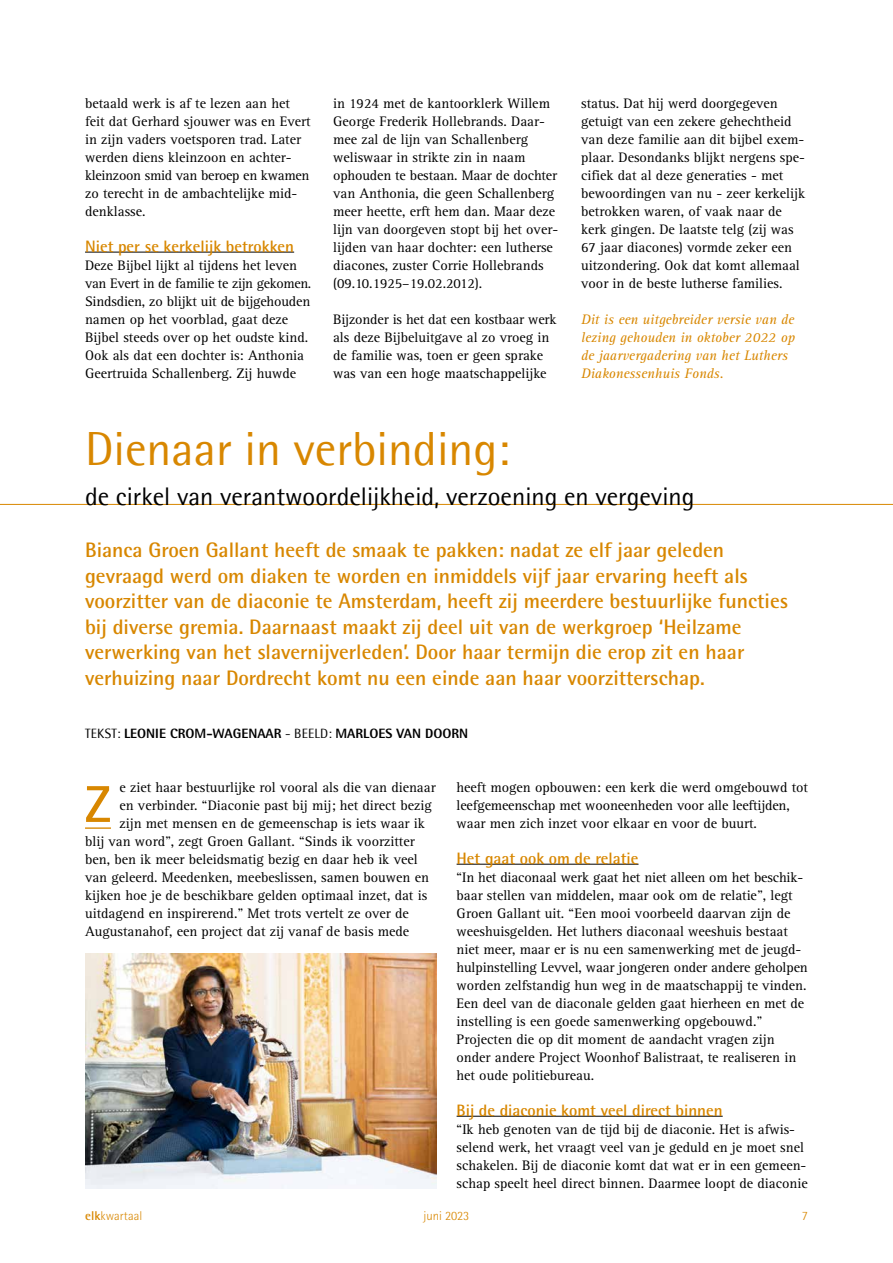
<style>
.page{position:relative;width:893px;height:1263px;background:#fff}
.page>*{position:absolute;margin:0;border:0;box-sizing:border-box;transform-origin:0 0}
.t1{font:700 51.9px "Rotis Sans Serif Std";color:#d88700}
.t2{font:48px "AT Rotis Semi Sans";color:#d88700}
.t3{font:25.5px "AT Rotis Semi Sans";color:#000}
.t4{font:700 21px/25.5px "Rotis Semi Sans Std";color:#d88700}
.t5{font:700 16.5px "Rotis Semi Sans Std";color:#d88700}
.t6{font:14.25px/18px "Rotis Serif Std";color:#000}
.t7{font:italic 14.25px/18px "Rotis Serif Std";color:#d88700}
.t8{font:800 13.5px "Rotis Semi Sans Std";color:#000}
.t9{font:300 12.75px "Rotis Semi Sans Std";color:#d88700}
.s1{font-family:"AT Rotis Semi Sans";font-weight:400}
.s2{font-weight:700}
</style>
<div class="page">
<hr style="left:457px;top:864px;width:181px;height:1px;background:#000">
<hr style="left:457px;top:1116px;width:266px;height:1px;background:#000">
<hr style="left:85px;top:827px;width:26px;height:2px;background:#d88700">
<hr style="left:0;top:504px;width:893px;height:1px;background:#d88700">
<img style="left:85px;top:954px;width:351px;height:234px">
<hr style="left:85px;top:252px;width:209px;height:1px;background:#000">
<p class="t6" style="left:85px;top:95px;width:227px">betaald werk is af te lezen aan het feit dat Gerhard sjouwer was en Evert in zijn vaders voetsporen trad. Later werden diens kleinzoon en achter&shy;kleinzoon smid van beroep en kwamen zo terecht in de ambachtelijke mid&shy;denklasse.</p>
<p class="t5" style="left:85px;top:236px;width:211px">Niet per se kerkelijk betrokken</p>
<p class="t6" style="left:85px;top:257px;width:228px">Deze Bijbel lijkt al tijdens het leven van Evert in de familie te zijn gekomen.<br>Sindsdien, zo blijkt uit de bijgehouden namen op het voorblad, gaat deze Bijbel steeds over op het oudste kind.<br>Ook als dat een dochter is: Anthonia Geertruida Schallenberg. Zij huwde</p>
<p class="t6" style="left:333px;top:95px;width:227px">in 1924 met de kantoorklerk Willem George Frederik Hollebrands. Daar&shy;mee zal de lijn van Schallenberg weliswaar in strikte zin in naam ophouden te bestaan. Maar de dochter van Anthonia, die geen Schallenberg meer heette, erft hem dan. Maar deze lijn van doorgeven stopt bij het over&shy;lijden van haar dochter: een lutherse diacones, zuster Corrie Hollebrands (09.10.1925–19.02.2012).</p>
<p class="t6" style="left:333px;top:311px;width:225px">Bijzonder is het dat een kostbaar werk als deze Bijbeluitgave al zo vroeg in de familie was, toen er geen sprake was van een hoge maatschappelijke</p>
<p class="t6" style="left:581px;top:95px;width:226px">status. Dat hij werd doorgegeven getuigt van een zekere gehechtheid van deze familie aan dit bijbel exem&shy;plaar. Desondanks blijkt nergens spe&shy;cifiek dat al deze generaties - met bewoordingen van nu - zeer kerkelijk betrokken waren, of vaak naar de kerk gingen. De laatste telg (zij was 67 jaar diacones) vormde zeker een uitzondering. Ook dat komt allemaal voor in de beste lutherse families.</p>
<p class="t7" style="left:581px;top:311px;width:216px">Dit is een uitgebreider versie van de lezing gehouden in oktober 2022 op de jaarvergadering van het Luthers<br>Diakonessenhuis Fonds.</p>
<h2 class="t2" style="left:85px;top:421px;width:426px">Dienaar in verbinding:</h2>
<h3 class="t3" style="left:85px;top:481px;width:611px">de cirkel van verantwoordelijkheid, verzoening en vergeving</h3>
<p class="t4" style="left:85px;top:537px;width:705px">Bianca Groen Gallant heeft de smaak te pakken: nadat ze elf jaar geleden gevraagd werd om diaken te worden en inmiddels vijf jaar ervaring heeft als voorzitter van de diaconie te Amsterdam, heeft zij meerdere bestuurlijke functies bij diverse gremia. Daarnaast maakt zij deel uit van de werkgroep ‘Heilzame verwerking van het slavernijverleden’. Door haar termijn die erop zit en haar verhuizing naar Dordrecht komt nu een einde aan haar voorzitterschap.</p>
<p class="t8" style="left:85px;top:725px;width:385px"><span class="s1">TEKST:</span> LEONIE CROM-WAGENAAR <span class="s1">- BEELD:</span> MARLOES VAN DOORN</p>
<p class="t6" style="left:119px;top:779px;width:318px">e ziet haar bestuurlijke rol vooral als die van dienaar</p>
<p class="t6" style="left:119px;top:797px;width:314px">en verbinder. “Diaconie past bij mij; het direct bezig</p>
<p class="t6" style="left:119px;top:815px;width:307px">zijn met mensen en de gemeenschap is iets waar ik</p>
<p class="t6" style="left:85px;top:833px;width:331px">blij van word”, zegt Groen Gallant. “Sinds ik voorzitter</p>
<p class="t6" style="left:85px;top:851px;width:334px">ben, ben ik meer beleidsmatig bezig en daar heb ik veel</p>
<p class="t6" style="left:85px;top:869px;width:345px">van geleerd. Meedenken, meebeslissen, samen bouwen en</p>
<p class="t6" style="left:85px;top:887px;width:344px">kijken hoe je de beschikbare gelden optimaal inzet, dat is</p>
<p class="t6" style="left:85px;top:905px;width:325px">uitdagend en inspirerend.” Met trots vertelt ze over de</p>
<p class="t6" style="left:85px;top:923px;width:326px">Augustanahof, een project dat zij vanaf de basis mede</p>
<h1 class="t1" style="left:85px;top:771px;width:27px">Z</h1>
<p class="t6" style="left:457px;top:779px;width:353px">heeft mogen opbouwen: een kerk die werd omgebouwd tot leefgemeenschap met wooneenheden voor alle leeftijden, waar men zich inzet voor elkaar en voor de buurt.</p>
<p class="t5" style="left:457px;top:848px;width:183px">Het gaat ook om de relatie</p>
<p class="t6" style="left:457px;top:869px;width:353px">“In het diaconaal werk gaat het niet alleen om het beschik&shy;baar stellen van middelen, maar ook om de relatie”, legt Groen Gallant uit. “Een mooi voorbeeld daarvan zijn de weeshuisgelden. Het luthers diaconaal weeshuis bestaat niet meer, maar er is nu een samenwerking met de jeugd&shy;hulpinstelling Levvel, waar jongeren onder andere geholpen worden zelfstandig hun weg in de maatschappij te vinden.<br>Een deel van de diaconale gelden gaat hierheen en met de instelling is een goede samenwerking opgebouwd.” Projecten die op dit moment de aandacht vragen zijn onder andere Project Woonhof Balistraat, te realiseren in het oude politiebureau.</p>
<p class="t5" style="left:457px;top:1100px;width:268px">Bij de diaconie komt veel direct binnen</p>
<p class="t6" style="left:457px;top:1121px;width:353px">“Ik heb genoten van de tijd bij de diaconie. Het is afwis&shy;selend werk, het vraagt veel van je geduld en je moet snel schakelen. Bij de diaconie komt dat wat er in een gemeen&shy;schap speelt heel direct binnen. Daarmee loopt de diaconie</p>
<p class="t9" style="left:85px;top:1208px;width:59px"><span class="s2">elk</span>kwartaal</p>
<p class="t9" style="left:424px;top:1208px;width:47px">juni 2023</p>
<p class="t9" style="left:802px;top:1208px;width:8px">7</p>
</div>
